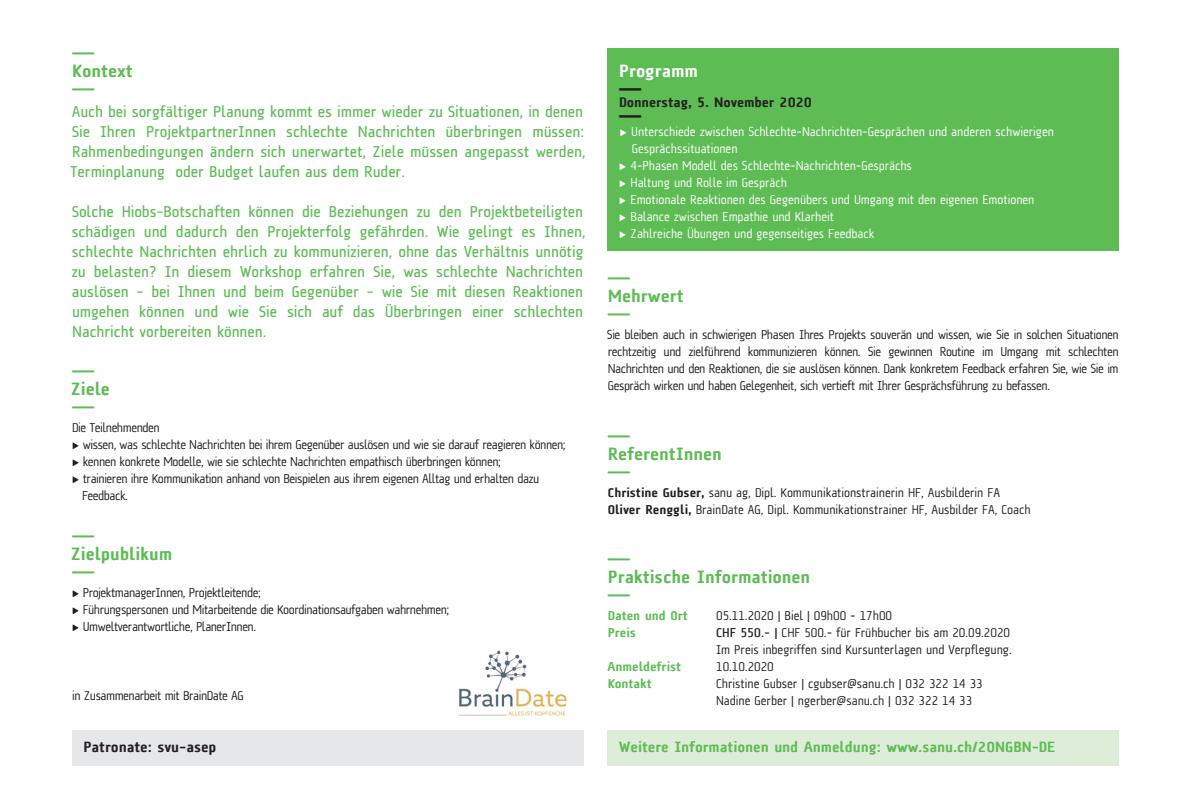
<style>
.page{position:relative;width:1191px;height:808px;background:#fff}
.page>*{position:absolute;margin:0;border:0;box-sizing:border-box;transform-origin:0 0}
.t1{font:300 24px "A Asanu";color:#5ebc55}
.t2{font:24px "A Asanu";color:#231f20}
.t3{font:900 18px "A Asanu";letter-spacing:-.01em;color:#5ebc55}
.t4{font:900 18px "A Asanu";letter-spacing:-.01em;color:#fff}
.t5{font:500 16px/20px "A Asanu";letter-spacing:-.01em;color:#5ebc55}
.t6{font:900 15px "A Asanu";letter-spacing:-.01em;color:#5ebc55}
.t7{font:900 15px "A Asanu";letter-spacing:-.01em;color:#231f20}
.t8{font:900 14px "A Asanu";letter-spacing:-.01em;color:#231f20}
.t9{font:13px/17px "A Asanu";letter-spacing:-.04em;color:#231f20}
.t10{font:13px "A Asanu";letter-spacing:-.01em;color:#231f20}
.t11{font:13px/17px "A Asanu";letter-spacing:-.01em;color:#fff}
.t12{font:900 13px "A Asanu";letter-spacing:-.01em;color:#5ebc55}
.s1{font-weight:900}
.s2{font-weight:700}
</style>
<div class="page">
<div style="left:607px;top:48px;width:512px;height:203px;background:#5ebc55"></div>
<div style="left:72px;top:730px;width:511px;height:36px;background:#e6e7e9"></div>
<div style="left:607px;top:730px;width:512px;height:36px;background:#ddedd7"></div>
<img style="left:459px;top:650px;width:108px;height:66px">
<p class="t1" style="left:72px;top:40px;width:25px">—</p>
<p class="t3" style="left:72px;top:61px;width:62px">Kontext</p>
<p class="t1" style="left:72px;top:76px;width:25px">—</p>
<p class="t5" style="left:70px;top:102px;width:517px">Auch bei sorgfältiger Planung kommt es immer wieder zu Situationen, in denen Sie Ihren ProjektpartnerInnen schlechte Nachrichten überbringen müssen:<br>Rahmenbedingungen ändern sich unerwartet, Ziele müssen angepasst werden, Terminplanung oder Budget laufen aus dem Ruder.</p>
<p class="t5" style="left:71px;top:202px;width:516px">Solche Hiobs-Botschaften können die Beziehungen zu den Projektbeteiligten schädigen und dadurch den Projekterfolg gefährden. Wie gelingt es Ihnen, schlechte Nachrichten ehrlich zu kommunizieren, ohne das Verhältnis unnötig zu belasten? In diesem Workshop erfahren Sie, was schlechte Nachrichten auslösen – bei Ihnen und beim Gegenüber – wie Sie mit diesen Reaktionen umgehen können und wie Sie sich auf das Überbringen einer schlechten Nachricht vorbereiten können.</p>
<p class="t1" style="left:72px;top:358px;width:25px">—</p>
<p class="t3" style="left:71px;top:379px;width:41px">Ziele</p>
<p class="t1" style="left:72px;top:394px;width:25px">—</p>
<p class="t9" style="left:72px;top:419px;width:89px">Die Teilnehmenden</p>
<p class="t9" style="left:73px;top:436px;width:494px">&gt; wissen, was schlechte Nachrichten bei ihrem Gegenüber auslösen und wie sie darauf reagieren können;</p>
<p class="t9" style="left:73px;top:453px;width:430px">&gt; kennen konkrete Modelle, wie sie schlechte Nachrichten empathisch überbringen können;</p>
<p class="t9" style="left:82px;top:470px;width:459px;text-indent:-9px">&gt; trainieren ihre Kommunikation anhand von Beispielen aus ihrem eigenen Alltag und erhalten dazu<br>Feedback.</p>
<p class="t1" style="left:72px;top:523px;width:25px">—</p>
<p class="t3" style="left:71px;top:544px;width:103px">Zielpublikum</p>
<p class="t1" style="left:72px;top:559px;width:25px">—</p>
<p class="t9" style="left:73px;top:584px;width:189px">&gt; ProjektmanagerInnen, Projektleitende;</p>
<p class="t9" style="left:73px;top:601px;width:378px">&gt; Führungspersonen und Mitarbeitende die Koordinationsaufgaben wahrnehmen;</p>
<p class="t9" style="left:73px;top:618px;width:185px">&gt; Umweltverantwortliche, PlanerInnen.</p>
<p class="t9" style="left:72px;top:687px;width:173px">in Zusammenarbeit mit BrainDate AG</p>
<p class="t4" style="left:619px;top:61px;width:81px">Programm</p>
<p class="t2" style="left:618px;top:75px;width:25px">—</p>
<p class="t8" style="left:619px;top:94px;width:194px">Donnerstag, 5. November 2020</p>
<p class="t2" style="left:618px;top:102px;width:25px">—</p>
<p class="t11" style="left:632px;top:123px;width:424px;text-indent:-11px">&gt; Unterschiede zwischen Schlechte-Nachrichten-Gesprächen und anderen schwierigen<br>Gesprächssituationen</p>
<p class="t11" style="left:620px;top:157px;width:294px">&gt; 4-Phasen Modell des Schlechte-Nachrichten-Gesprächs</p>
<p class="t11" style="left:620px;top:174px;width:169px">&gt; Haltung und Rolle im Gespräch</p>
<p class="t11" style="left:620px;top:191px;width:416px">&gt; Emotionale Reaktionen des Gegenübers und Umgang mit den eigenen Emotionen</p>
<p class="t11" style="left:620px;top:208px;width:216px">&gt; Balance zwischen Empathie und Klarheit</p>
<p class="t11" style="left:620px;top:225px;width:256px">&gt; Zahlreiche Übungen und gegenseitiges Feedback</p>
<p class="t1" style="left:607px;top:265px;width:25px">—</p>
<p class="t3" style="left:608px;top:286px;width:77px">Mehrwert</p>
<p class="t1" style="left:607px;top:301px;width:25px">—</p>
<p class="t9" style="left:607px;top:326px;width:513px;text-align:justify">Sie bleiben auch in schwierigen Phasen Ihres Projekts souverän und wissen, wie Sie in solchen Situationen rechtzeitig und zielführend kommunizieren können. Sie gewinnen Routine im Umgang mit schlechten Nachrichten und den Reaktionen, die sie auslösen können. Dank konkretem Feedback erfahren Sie, wie Sie im Gespräch wirken und haben Gelegenheit, sich vertieft mit Ihrer Gesprächsführung zu befassen.</p>
<p class="t1" style="left:607px;top:423px;width:25px">—</p>
<p class="t3" style="left:608px;top:444px;width:116px">ReferentInnen</p>
<p class="t1" style="left:607px;top:459px;width:25px">—</p>
<p class="t10" style="left:608px;top:485px;width:394px"><span class="s1">Christine Gubser,</span> sanu ag, Dipl. Kommunikationstrainerin HF, Ausbilderin FA</p>
<p class="t10" style="left:608px;top:502px;width:424px"><span class="s1">Oliver Renggli,</span> BrainDate AG, Dipl. Kommunikationstrainer HF, Ausbilder FA, Coach</p>
<p class="t1" style="left:607px;top:546px;width:25px">—</p>
<p class="t3" style="left:608px;top:567px;width:204px">Praktische Informationen</p>
<p class="t1" style="left:607px;top:582px;width:25px">—</p>
<p class="t12" style="left:608px;top:608px;width:82px">Daten und Ort</p>
<p class="t10" style="left:716px;top:608px;width:178px">05.11.2020 | Biel | 09h00 - 17h00</p>
<p class="t12" style="left:608px;top:625px;width:30px">Preis</p>
<p class="t10" style="left:716px;top:625px;width:295px"><span class="s2">CHF 550.- |</span> CHF 500.- für Frühbucher bis am 20.09.2020</p>
<p class="t10" style="left:716px;top:642px;width:297px">Im Preis inbegriffen sind Kursunterlagen und Verpflegung.</p>
<p class="t12" style="left:607px;top:659px;width:75px">Anmeldefrist</p>
<p class="t9" style="left:716px;top:658px;width:59px">10.10.2020</p>
<p class="t12" style="left:608px;top:676px;width:46px">Kontakt</p>
<p class="t10" style="left:716px;top:676px;width:268px">Christine Gubser | cgubser@sanu.ch | 032 322 14 33</p>
<p class="t10" style="left:716px;top:693px;width:258px">Nadine Gerber | ngerber@sanu.ch | 032 322 14 33</p>
<p class="t7" style="left:83px;top:738px;width:135px">Patronate: svu-asep</p>
<p class="t6" style="left:619px;top:738px;width:438px">Weitere Informationen und Anmeldung: www.sanu.ch/20NGBN-DE</p>
</div>
